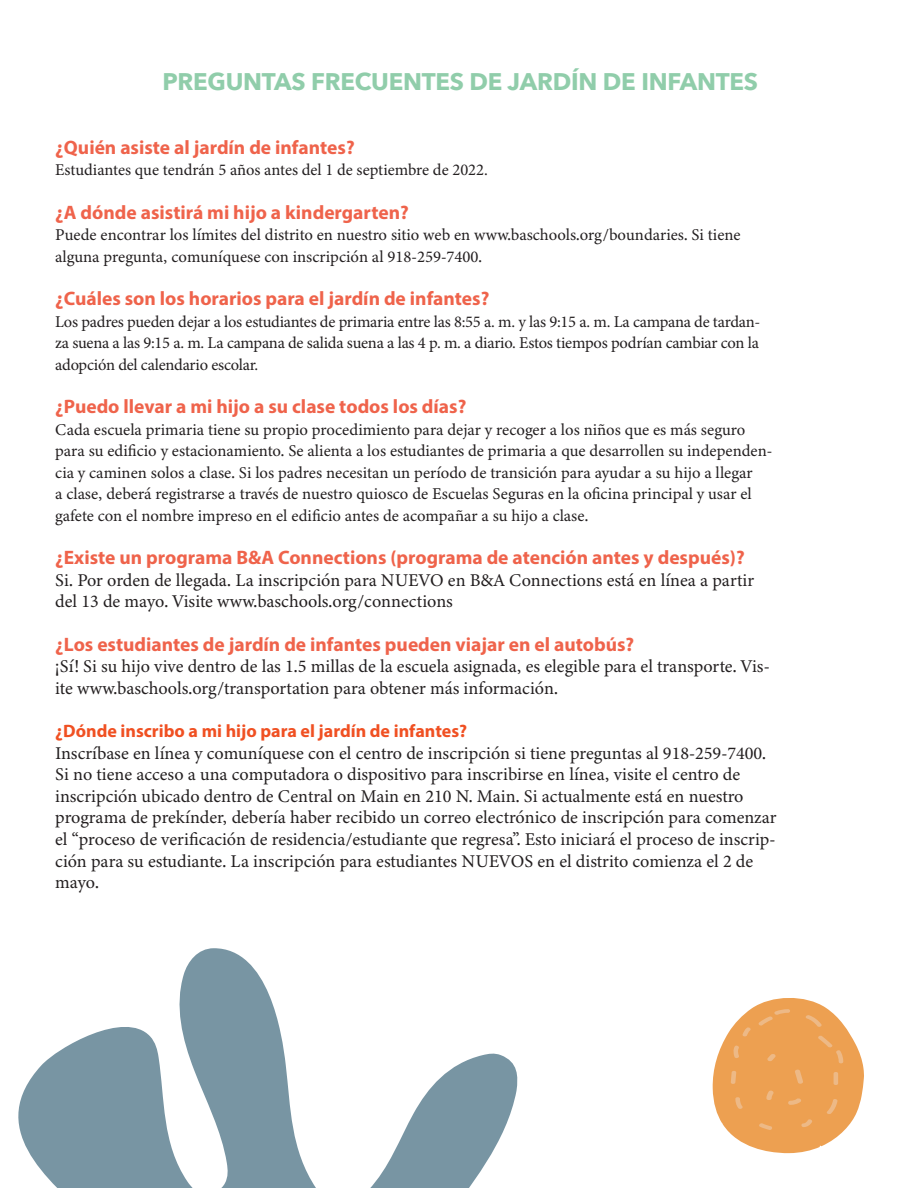
<style>
.page{position:relative;width:918px;height:1188px;background:#fff}
.page>*{position:absolute;margin:0;border:0;box-sizing:border-box;transform-origin:0 0}
.t1{font:700 24px "Avenir Next";letter-spacing:-.01em;color:#90cdaa}
.t2{font:700 19.5px "Myriad Pro";color:#ef634b}
.t3{font:18px/21.6px "Minion Variable Concept";color:#231f20}
.t4{font:700 18px "Myriad Pro";color:#f05022}
.t5{font:16.5px/21.6px "Minion Variable Concept";color:#231f20}
.t6{font:16.5px/21.6px "Minion Pro";letter-spacing:-.01em;color:#231f20;text-align:justify}
</style>
<div class="page">
<svg style="left:712px;top:998px;width:152px;height:155px"></svg>
<svg style="left:18px;top:948px;width:500px;height:240px"></svg>
<p class="t1" style="left:162px;top:60px;width:597px">PREGUNTAS FRECUENTES DE JARDÍN DE INFANTES</p>
<p class="t2" style="left:55px;top:134px;width:301px">¿Quién asiste al jardín de infantes?</p>
<p class="t6" style="left:55px;top:159px;width:434px">Estudiantes que tendrán 5 años antes del 1 de septiembre de 2022.</p>
<p class="t2" style="left:55px;top:199px;width:355px">¿A dónde asistirá mi hijo a kindergarten?</p>
<p class="t5" style="left:55px;top:224px;width:687px">Puede encontrar los límites del distrito en nuestro sitio web en www.baschools.org/boundaries. Si tiene alguna pregunta, comuníquese con inscripción al 918-259-7400.</p>
<p class="t2" style="left:55px;top:286px;width:436px">¿Cuáles son los horarios para el jardín de infantes?</p>
<p class="t6" style="left:55px;top:311px;width:707px">Los padres pueden dejar a los estudiantes de primaria entre las 8:55 a. m. y las 9:15 a. m. La campana de tardan&shy;za suena a las 9:15 a. m. La campana de salida suena a las 4 p. m. a diario. Estos tiempos podrían cambiar con la adopción del calendario escolar.</p>
<p class="t2" style="left:55px;top:394px;width:413px">¿Puedo llevar a mi hijo a su clase todos los días?</p>
<p class="t5" style="left:55px;top:418px;width:719px">Cada escuela primaria tiene su propio procedimiento para dejar y recoger a los niños que es más seguro para su edificio y estacionamiento. Se alienta a los estudiantes de primaria a que desarrollen su independen&shy;cia y caminen solos a clase. Si los padres necesitan un período de transición para ayudar a su hijo a llegar<br>a clase, deberá registrarse a través de nuestro quiosco de Escuelas Seguras en la oficina principal y usar el gafete con el nombre impreso en el edificio antes de acompañar a su hijo a clase.</p>
<p class="t2" style="left:55px;top:545px;width:691px">¿Existe un programa B&amp;A Connections (programa de atención antes y después)?</p>
<p class="t3" style="left:55px;top:569px;width:700px">Si. Por orden de llegada. La inscripción para NUEVO en B&amp;A Connections está en línea a partir del 13 de mayo. Visite www.baschools.org/connections</p>
<p class="t2" style="left:55px;top:631px;width:581px">¿Los estudiantes de jardín de infantes pueden viajar en el autobús?</p>
<p class="t3" style="left:55px;top:655px;width:716px">¡Sí! Si su hijo vive dentro de las 1.5 millas de la escuela asignada, es elegible para el transporte. Vis&shy;ite www.baschools.org/transportation para obtener más información.</p>
<p class="t4" style="left:55px;top:719px;width:413px">¿Dónde inscribo a mi hijo para el jardín de infantes?</p>
<p class="t3" style="left:55px;top:742px;width:723px">Inscríbase en línea y comuníquese con el centro de inscripción si tiene preguntas al 918-259-7400.<br>Si no tiene acceso a una computadora o dispositivo para inscribirse en línea, visite el centro de inscripción ubicado dentro de Central on Main en 210 N. Main. Si actualmente está en nuestro programa de prekínder, debería haber recibido un correo electrónico de inscripción para comenzar el “proceso de verificación de residencia/estudiante que regresa”. Esto iniciará el proceso de inscrip&shy;ción para su estudiante. La inscripción para estudiantes NUEVOS en el distrito comienza el 2 de mayo.</p>
</div>
